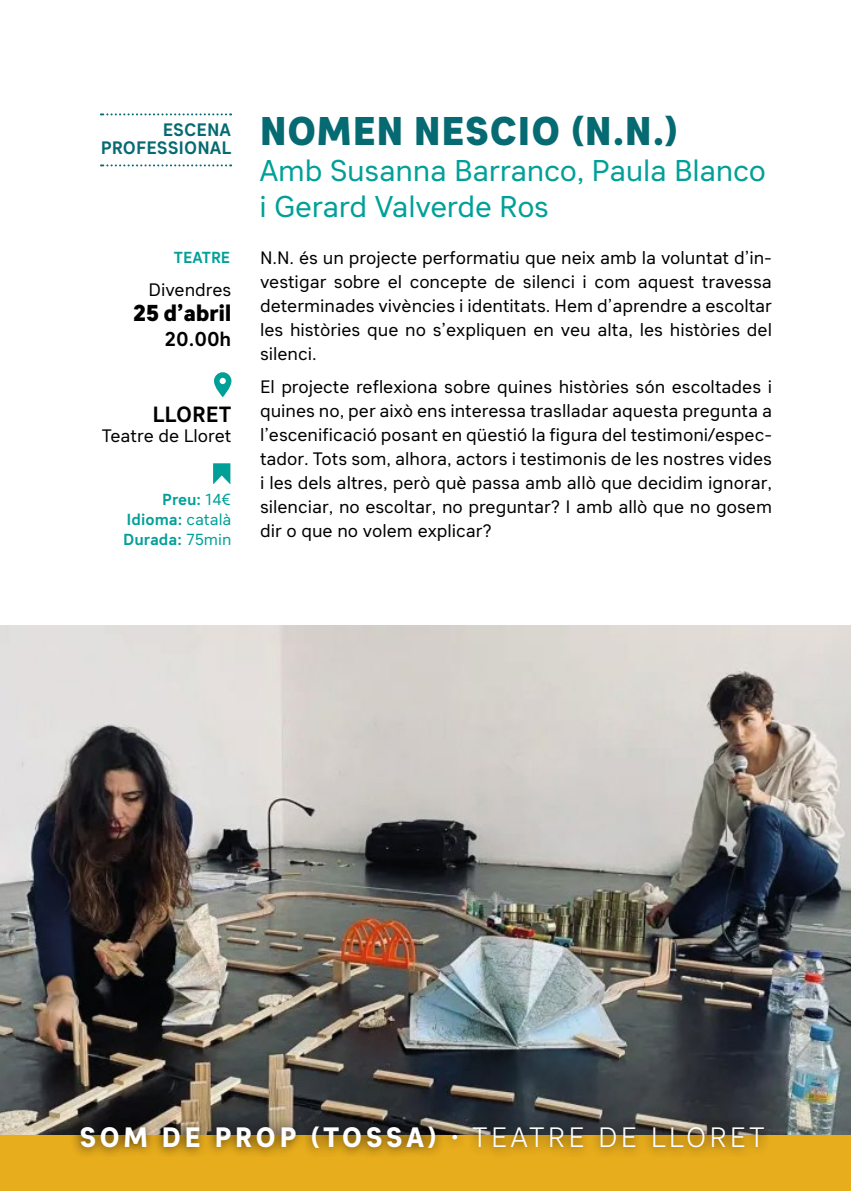
<style>
.page{position:relative;width:851px;height:1191px;background:#fff}
.page>*{position:absolute;margin:0;border:0;box-sizing:border-box;transform-origin:0 0}
.t1{font:800 40px "Sebino";color:#056a72}
.t2{font:30px/36px "Sebino";letter-spacing:-.01em;color:#00a098}
.t3{font:800 28px "Sebino";letter-spacing:.115em;color:#fff}
.t4{font:800 23px "Sebino";letter-spacing:-.02em;color:#000}
.t5{font:700 22px "Sebino";color:#000}
.t6{font:700 20px "Sebino";color:#000}
.t7{font:18px/24px "Sebino";color:#000;text-align:justify}
.t8{font:700 18px/18px "Sebino";color:#056a72;text-align:right}
.t9{font:700 16px/20px "Sebino";color:#00a098;text-align:justify}
.s1{font-weight:400}
.s2{font-weight:300}
</style>
<div class="page">
<img style="left:0;top:625px;width:850px;height:510px">
<svg style="left:101px;top:113px;width:130px;height:2px"></svg>
<svg style="left:101px;top:164px;width:130px;height:2px"></svg>
<svg style="left:214px;top:372px;width:17px;height:25px"></svg>
<svg style="left:213px;top:463px;width:17px;height:21px"></svg>
<div style="left:0;top:1135px;width:850px;height:56px;background:#e8ad1d"></div>
<div style="left:70px;top:1116px;width:704px;height:43px;background:#000;opacity:.76"></div>
<p class="t8" style="left:101px;top:122px;width:132px">ESCENA<br>PROFESSIONAL</p>
<h1 class="t1" style="left:259px;top:108px;width:421px">NOMEN NESCIO (N.N.)</h1>
<h2 class="t2" style="left:259px;top:153px;width:508px">Amb Susanna Barranco, Paula Blanco i Gerard Valverde Ros</h2>
<p class="t9" style="left:174px;top:248px;width:58px">TEATRE</p>
<p class="t7" style="left:260px;top:247px;width:513px">N.N. és un projecte performatiu que neix amb la voluntat d’in&shy;vestigar sobre el concepte de silenci i com aquest travessa determinades vivències i identitats. Hem d’aprendre a escoltar les històries que no s’expliquen en veu alta, les històries del silenci.</p>
<p class="t7" style="left:260px;top:375px;width:513px">El projecte reflexiona sobre quines històries són escoltades i quines no, per això ens interessa traslladar aquesta pregunta a l’escenificació posant en qüestió la figura del testimoni/espec&shy;tador. Tots som, alhora, actors i testimonis de les nostres vides i les dels altres, però què passa amb allò que decidim ignorar, silenciar, no escoltar, no preguntar? I amb allò que no gosem dir o que no volem explicar?</p>
<p class="t7" style="left:148px;top:278px;width:84px">Divendres</p>
<p class="t4" style="left:133px;top:300px;width:100px">25 d’abril</p>
<p class="t6" style="left:164px;top:328px;width:68px">20.00h</p>
<p class="t5" style="left:152px;top:402px;width:80px">LLORET</p>
<p class="t7" style="left:102px;top:424px;width:131px">Teatre de Lloret</p>
<p class="t9" style="left:123px;top:489px;width:110px;text-indent:39px">Preu: <span class="s1">14€ </span>Idioma: <span class="s1">català </span>Durada: <span class="s1">75min</span></p>
<h3 class="t3" style="left:79px;top:1121px;width:686px">SOM DE PROP (TOSSA) · <span class="s2">TEATRE DE LLORET</span></h3>
</div>
